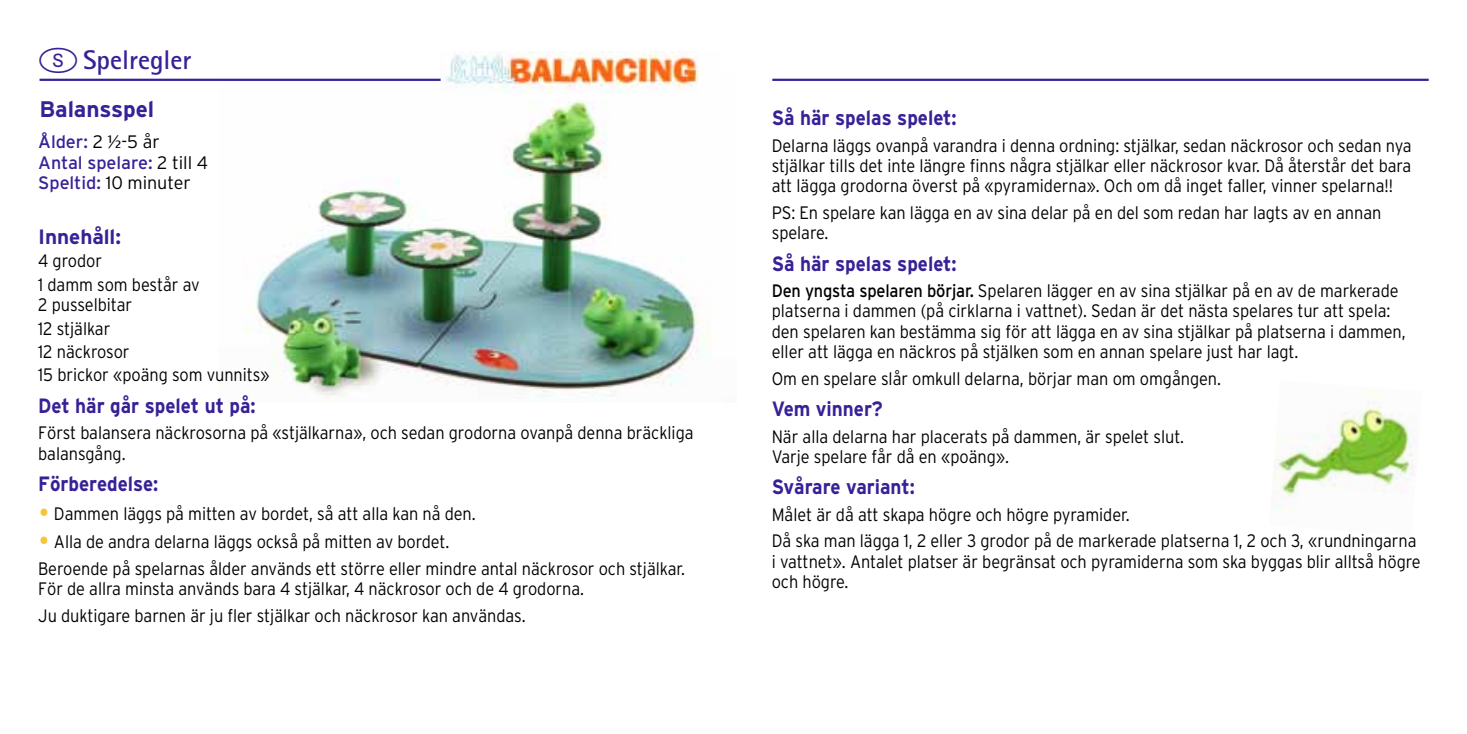
<style>
.page{position:relative;width:1467px;height:734px;background:#fff}
.page>*{position:absolute;margin:0;border:0;box-sizing:border-box;transform-origin:0 0}
.t1{font:700 27px "Agfa Rotis Sans Serif";color:#382197}
.t2{font:700 22.5px "Interstate";letter-spacing:-.005em;color:#382197}
.t3{font:700 20.7px "Interstate";color:#382197;scale:.91 1}
.t4{font:700 20.7px "Interstate";color:#382197}
.t5{font:300 18px/20.2px "Interstate";letter-spacing:-.005em;color:#000;scale:.91 1}
.t6{font:18px/20.2px "Interstate";letter-spacing:-.005em;color:#382197}
.s1{font-weight:300;color:#000}
.s2{font-family:"Lucida Grande";font-size:17.32px;color:#000}
.s3{font-size:34.65px;color:#f9c436}
.s4{font-weight:400}
</style>
<div class="page">
<img style="left:219px;top:78px;width:492px;height:320px">
<img style="left:441px;top:52px;width:270px;height:41px">
<img style="left:1273px;top:391px;width:145px;height:120px">
<hr style="left:40px;top:79px;width:401px;height:2px;background:#382197">
<hr style="left:772px;top:79px;width:657px;height:2px;background:#382197">
<h1 class="t1" style="left:40px;top:43px;width:154px">▲ Spelregler</h1>
<p class="t2" style="left:40px;top:97px;width:116px">Balansspel</p>
<p class="t6" style="left:38px;top:132px;width:171px">Ålder: <span class="s1">2</span> <span class="s2">½</span><span class="s1">-5 år<br></span>Antal spelare: <span class="s1">2 till 4<br></span>Speltid: <span class="s1">10 minuter</span></p>
<p class="t4" style="left:38px;top:225px;width:84px">Innehåll:</p>
<p class="t5" style="left:38px;top:249px;width:179px;line-height:23.4px">4 grodor<br>1 damm som består av</p>
<p class="t5" style="left:38px;top:293px;width:256px;line-height:23.4px">2 pusselbitar<br>12 stjälkar<br>12 näckrosor<br>15 brickor «poäng som vunnits»</p>
<p class="t3" style="left:38px;top:394px;width:240px">Det här går spelet ut på:</p>
<p class="t5" style="left:38px;top:422px;width:722px">Först balansera näckrosorna på «stjälkarna», och sedan grodorna ovanpå denna bräckliga balansgång.</p>
<p class="t3" style="left:38px;top:472px;width:133px">Förberedelse:</p>
<p class="t5" style="left:38px;top:503px;width:482px"><span class="s3">•</span> Dammen läggs på mitten av bordet, så att alla kan nå den.</p>
<p class="t5" style="left:38px;top:528px;width:712px;line-height:26.6px"><span class="s3">•</span> Alla de andra delarna läggs också på mitten av bordet.<br>Beroende på spelarnas ålder används ett större eller mindre antal näckrosor och stjälkar.</p>
<p class="t5" style="left:38px;top:575px;width:601px;line-height:26.6px">För de allra minsta används bara 4 stjälkar, 4 näckrosor och de 4 grodorna.<br>Ju duktigare barnen är ju fler stjälkar och näckrosor kan användas.</p>
<p class="t3" style="left:772px;top:106px;width:205px">Så här spelas spelet:</p>
<p class="t5" style="left:772px;top:135px;width:705px;text-align:justify">Delarna läggs ovanpå varandra i denna ordning: stjälkar, sedan näckrosor och sedan nya stjälkar tills det inte längre finns några stjälkar eller näckrosor kvar. Då återstår det bara att lägga grodorna överst på «pyramiderna». Och om då inget faller, vinner spelarna!!</p>
<p class="t5" style="left:772px;top:202px;width:671px">PS: En spelare kan lägga en av sina delar på en del som redan har lagts av en annan spelare.</p>
<p class="t3" style="left:772px;top:252px;width:205px">Så här spelas spelet:</p>
<p class="t5" style="left:772px;top:280px;width:698px"><span class="s4">Den yngsta spelaren börjar.</span> Spelaren lägger en av sina stjälkar på en av de markerade platserna i dammen (på cirklarna i vattnet). Sedan är det nästa spelares tur att spela: den spelaren kan bestämma sig för att lägga en av sina stjälkar på platserna i dammen, eller att lägga en näckros på stjälken som en annan spelare just har lagt.</p>
<p class="t5" style="left:772px;top:368px;width:495px">Om en spelare slår omkull delarna, börjar man om omgången.</p>
<p class="t3" style="left:772px;top:397px;width:124px">Vem vinner?</p>
<p class="t5" style="left:772px;top:426px;width:455px">När alla delarna har placerats på dammen, är spelet slut.<br>Varje spelare får då en «poäng».</p>
<p class="t3" style="left:772px;top:475px;width:159px">Svårare variant:</p>
<p class="t5" style="left:772px;top:501px;width:710px;line-height:26.6px">Målet är då att skapa högre och högre pyramider.<br>Då ska man lägga 1, 2 eller 3 grodor på de markerade platserna 1, 2 och 3, «rundningarna</p>
<p class="t5" style="left:772px;top:551px;width:715px">i vattnet». Antalet platser är begränsat och pyramiderna som ska byggas blir alltså högre och högre.</p>
</div>
